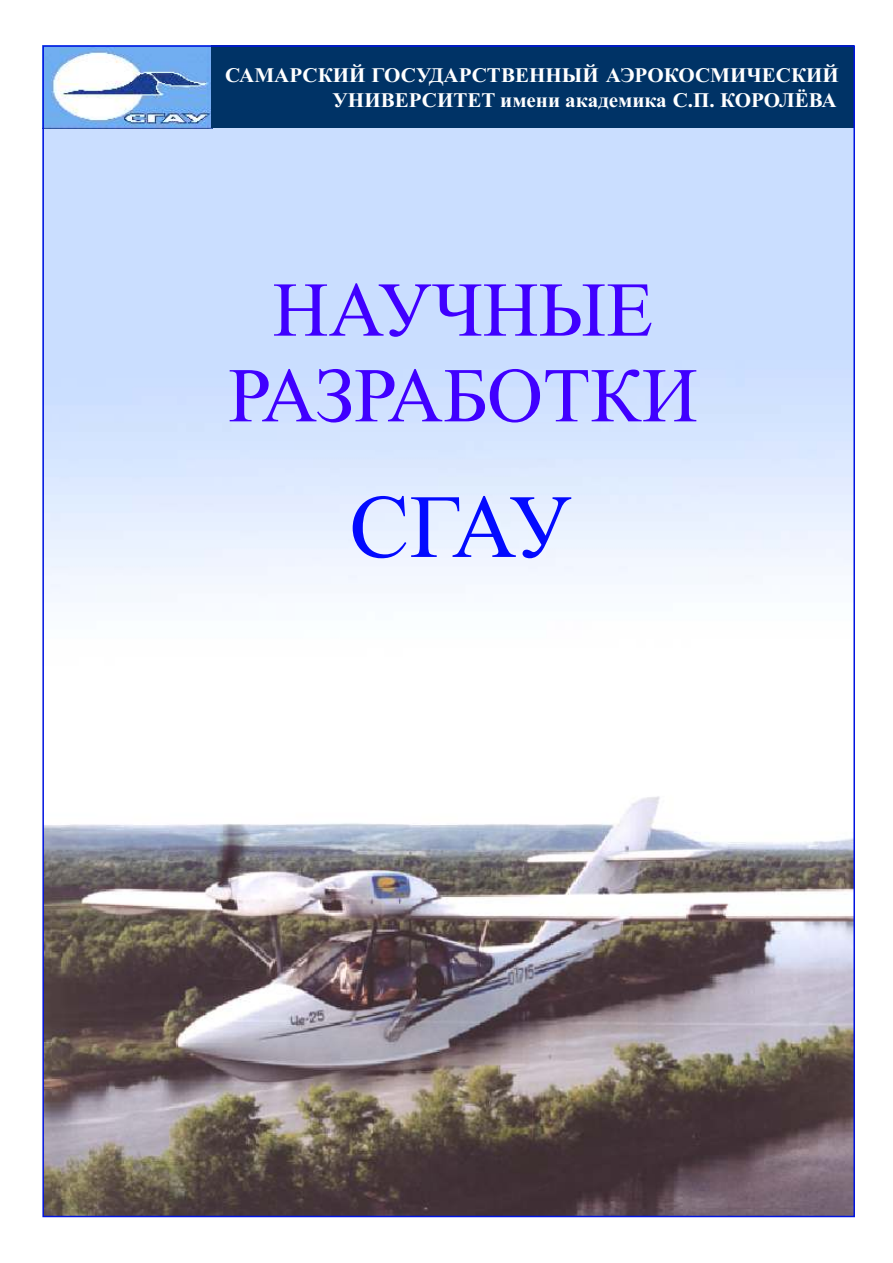
<style>
.page{position:relative;width:893px;height:1263px;background:#fff}
.page>*{position:absolute;margin:0;border:0;box-sizing:border-box;transform-origin:0 0}
.t1{font:90px "Times New Roman";color:#030aff}
.t2{font:77.4px/85.7px "Times New Roman";color:#4000ff;text-align:center}
.t3{font:700 20.7px/24.9px "Times New Roman";color:#fff;text-align:right}
</style>
<div class="page">
<img style="left:45px;top:128px;width:807px;height:474px">
<img style="left:45px;top:48px;width:166px;height:80px">
<div style="left:211px;top:45px;width:643px;height:83px;background:#036"></div>
<img style="left:45px;top:796px;width:807px;height:418px">
<p class="t3" style="left:225px;top:65px;width:615px">САМАРСКИЙ ГОСУДАРСТВЕННЫЙ АЭРОКОСМИЧЕСКИЙ<br>УНИВЕРСИТЕТ имени академика С.П. КОРОЛЁВА</p>
<h2 class="t2" style="left:228px;top:274px;width:471px">НАУЧНЫЕ<br>РАЗРАБОТКИ</h2>
<h1 class="t1" style="left:349px;top:495px;width:225px">СГАУ</h1>
</div>
